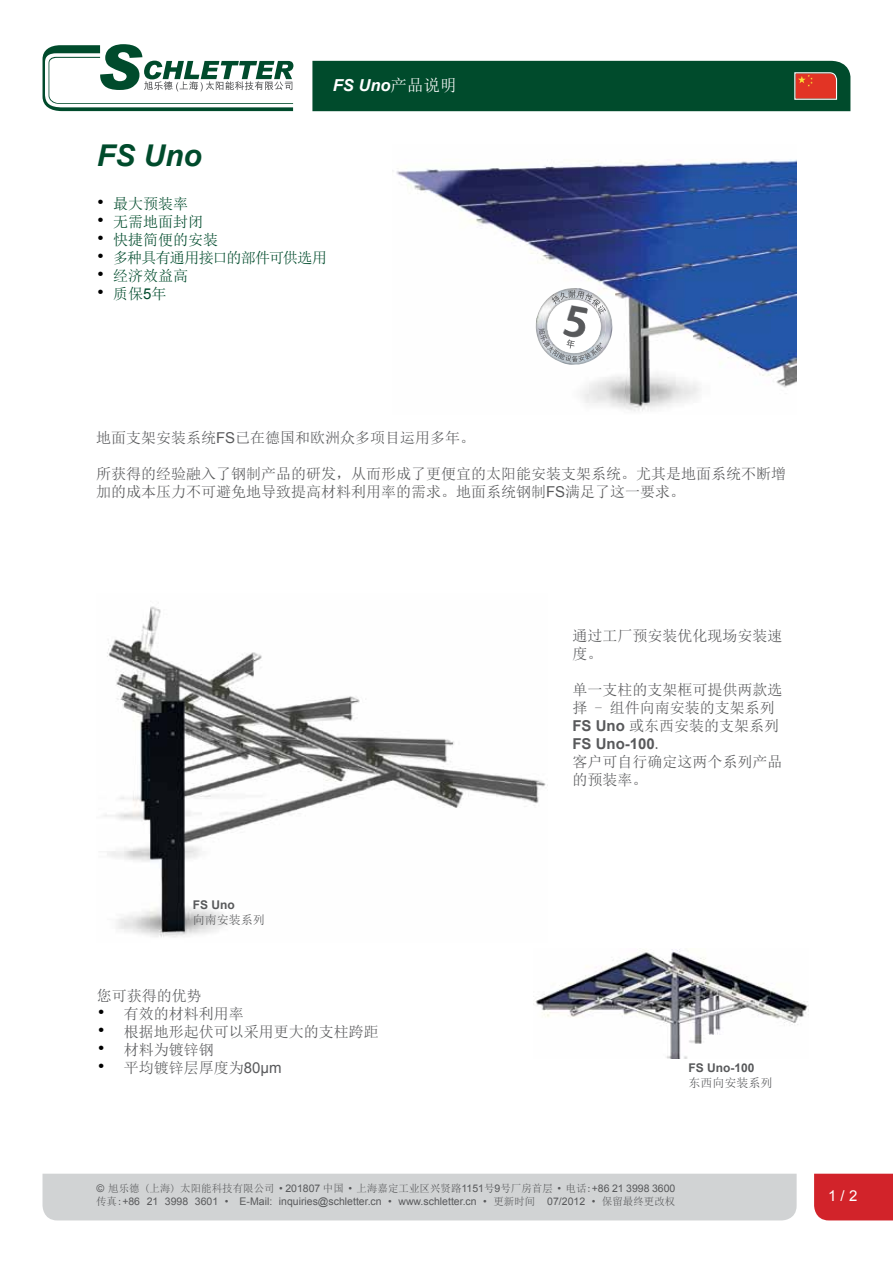
<style>
.page{position:relative;width:893px;height:1263px;background:#fff}
.page>*{position:absolute;margin:0;border:0;box-sizing:border-box;transform-origin:0 0}
.t1{font:italic 700 30px "Arial";color:#004b2c}
.t2{font:italic 700 16.5px "Arial";color:#fff}
.t3{font:15px/18px "Sim Sun";color:#58595b}
.t4{font:15px "Sim Sun";color:#004b2c}
.t5{font:15px "Sim Sun";letter-spacing:-.055em;color:#004b2c}
.t6{font:700 15px "Arial";color:#58595b}
.t7{font:15px "Arial";color:#fff}
.t8{font:700 12px "Arial";color:#58595b}
.t9{font:12px "Sim Sun";color:#58595b}
.t10{font:10.5px "Arial";color:#58595b}
.t11{font:10.5px "Sim Sun";color:#58595b}
.s1{font-family:"Sim Sun";font-weight:400;font-style:normal}
.s2{font-size:18px;color:#000}
.s3{font-family:"Arial"}
.s4{font-family:"Arial";font-weight:700}
.s5{font-family:"Sim Sun";font-weight:400}
.s6{font-family:"Arial";font-style:italic}
.s7{font-family:"Sim Sun"}
.s8{font-style:italic}
</style>
<div class="page">
<div style="left:814px;top:1174px;width:79px;height:46px;background:#d2232a"></div>
<svg style="left:43px;top:44px;width:250px;height:67px"></svg>
<div style="left:312px;top:61px;width:538px;height:50px;background:#004b2c"></div>
<div style="left:43px;top:1174px;width:754px;height:46px;background:#d1d3d4"></div>
<img style="left:396px;top:159px;width:401px;height:252px">
<img style="left:104px;top:606px;width:444px;height:331px">
<img style="left:533px;top:949px;width:275px;height:110px">
<img style="left:536px;top:289px;width:74px;height:76px">
<svg style="left:538px;top:290px;width:68px;height:72px"></svg>
<p class="t2" style="left:333px;top:74px;width:125px">FS Uno<span class="s1">产品说明</span></p>
<h1 class="t1" style="left:97px;top:135px;width:106px">FS Uno</h1>
<p class="t4" style="left:96px;top:196px;width:94px"><span class="s2">•</span> 最大预装率</p>
<p class="t4" style="left:96px;top:214px;width:109px"><span class="s2">•</span> 无需地面封闭</p>
<p class="t4" style="left:96px;top:232px;width:124px"><span class="s2">•</span> 快捷简便的安装</p>
<p class="t5" style="left:96px;top:250px;width:233px"><span class="s2">•</span> 多种具有通用接口的部件可供选用</p>
<p class="t4" style="left:96px;top:268px;width:94px"><span class="s2">•</span> 经济效益高</p>
<p class="t4" style="left:96px;top:286px;width:72px"><span class="s2">•</span> 质保<span class="s3">5</span>年</p>
<p class="t3" style="left:96px;top:429px;width:381px">地面支架安装系统<span class="s3">FS</span>已在德国和欧洲众多项目运用多年。</p>
<p class="t3" style="left:96px;top:465px;width:691px">所获得的经验融入了钢制产品的研发，从而形成了更便宜的太阳能安装支架系统。尤其是地面系统不断增加的成本压力不可避免地导致提高材料利用率的需求。地面系统钢制<span class="s3">FS</span>满足了这一要求。</p>
<p class="t8" style="left:193px;top:897px;width:43px">FS Uno</p>
<p class="t9" style="left:193px;top:913px;width:73px">向南安装系列</p>
<p class="t3" style="left:97px;top:986px;width:106px">您可获得的优势</p>
<p class="t3" style="left:97px;top:1004px;width:148px"><span class="s2">•</span> 有效的材料利用率</p>
<p class="t3" style="left:97px;top:1022px;width:283px"><span class="s2">•</span> 根据地形起伏可以采用更大的支柱跨距</p>
<p class="t3" style="left:97px;top:1040px;width:118px"><span class="s2">•</span> 材料为镀锌钢</p>
<p class="t3" style="left:97px;top:1058px;width:186px"><span class="s2">•</span> 平均镀锌层厚度为<span class="s3">80µm</span></p>
<p class="t3" style="left:572px;top:626px;width:211px">通过工厂预安装优化现场安装速度。</p>
<p class="t3" style="left:572px;top:680px;width:211px">单一支柱的支架框可提供两款选择 - 组件向南安装的支架系列<br><span class="s4">FS Uno</span> 或东西安装的支架系列</p>
<p class="t6" style="left:572px;top:733px;width:92px">FS Uno-100<span class="s5">.</span></p>
<p class="t3" style="left:572px;top:752px;width:212px">客户可自行确定这两个系列产品的预装率。</p>
<p class="t8" style="left:689px;top:1059px;width:68px">FS Uno-100</p>
<p class="t9" style="left:689px;top:1076px;width:85px">东西向安装系列</p>
<p class="t11" style="left:96px;top:1183px;width:581px"><span class="s6">©</span> 旭乐德 (上海) 太阳能科技有限公司 <span class="s6">•</span> <span class="s3">201807</span> 中国 <span class="s6">•</span> 上海嘉定工业区兴贤路<span class="s3">1151</span>号<span class="s3">9</span>号厂房首层 <span class="s6">•</span> 电话:<span class="s3">+86 21 3998 3600</span></p>
<p class="t10" style="left:96px;top:1194px;width:581px"><span class="s7">传真:</span>+86 21 3998 3601 <span class="s8">•</span> E-Mail: inquiries@schletter.cn <span class="s8">•</span> www.schletter.cn <span class="s8">•</span> <span class="s7">更新时间</span> 07/2012 <span class="s8">•</span> <span class="s7">保留最终更改权</span></p>
<p class="t7" style="left:828px;top:1186px;width:31px">1 / 2</p>
</div>
